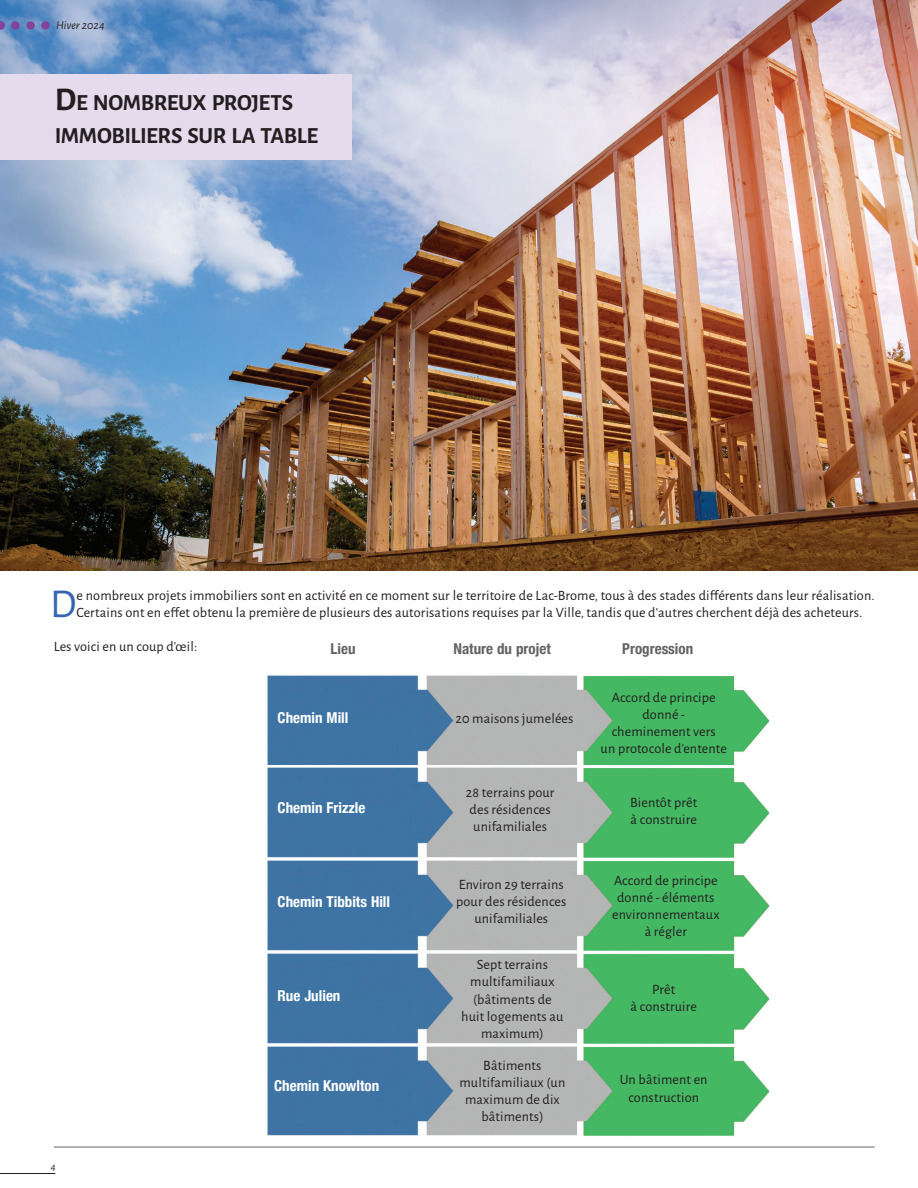
<style>
.page{position:relative;width:918px;height:1188px;background:#fff}
.page>*{position:absolute;margin:0;border:0;box-sizing:border-box;transform-origin:0 0}
.t1{font:40.95px "Alegreya Sans";color:#3566b1}
.t2{font:700 23.1px/33px "Alegreya Sans";letter-spacing:-.02em;color:#231f20}
.t3{font:700 condensed 15px "Helvetica Neue";color:#fff}
.t4{font:700 condensed 15px "Helvetica Neue";color:#636366}
.t5{font:14.25px/17.1px "Alegreya Sans";letter-spacing:.01em;color:#231f20;text-align:center}
.t6{font:italic 12px "Alegreya Sans";color:#231f20}
.t7{font:italic 10.5px "Alegreya Sans";color:#231f20}
.s1{font-size:33px}
</style>
<div class="page">
<hr style="left:0;top:1173px;width:55px;height:1px;background:#231f20">
<img style="left:0;top:0;width:918px;height:570px">
<hr style="left:54px;top:1147px;width:821px;height:1px;background:#636366">
<div style="left:0;top:74px;width:351px;height:85px;background:#e4dbec"></div>
<svg style="left:0;top:21px;width:5px;height:9px"></svg>
<div style="left:11px;top:21px;width:9px;height:9px;background:#81449a;border-radius:50%"></div>
<div style="left:26px;top:21px;width:9px;height:9px;background:#81449a;border-radius:50%"></div>
<div style="left:41px;top:21px;width:9px;height:9px;background:#81449a;border-radius:50%"></div>
<img style="left:267px;top:675px;width:503px;height:461px">
<p class="t6" style="left:56px;top:17px;width:50px">Hiver 2024</p>
<h2 class="t2" style="left:55px;top:85px;width:265px"><span class="s1">D</span>E NOMBREUX PROJETS<br>IMMOBILIERS SUR LA TABLE</h2>
<h1 class="t1" style="left:50px;top:576px;width:28px">D</h1>
<p class="t5" style="left:76px;top:586px;width:800px;text-align:left">e nombreux projets immobiliers sont en activité en ce moment sur le territoire de Lac-Brome, tous à des stades différents dans leur réalisation.<br>Certains ont en effet obtenu la première de plusieurs des autorisations requises par la Ville, tandis que d’autres cherchent déjà des acheteurs.</p>
<p class="t5" style="left:54px;top:637px;width:145px">Les voici en un coup d’œil:</p>
<p class="t4" style="left:331px;top:636px;width:26px">Lieu</p>
<p class="t4" style="left:453px;top:636px;width:99px">Nature du projet</p>
<p class="t4" style="left:622px;top:636px;width:73px">Progression</p>
<p class="t7" style="left:51px;top:1159px;width:7px">4</p>
<p class="t3" style="left:278px;top:705px;width:72px">Chemin Mill</p>
<p class="t3" style="left:278px;top:796px;width:89px">Chemin Frizzle</p>
<p class="t3" style="left:278px;top:890px;width:114px">Chemin Tibbits Hill</p>
<p class="t3" style="left:278px;top:983px;width:64px">Rue Julien</p>
<p class="t3" style="left:274px;top:1074px;width:106px">Chemin Knowlton</p>
<p class="t5" style="left:456px;top:709px;width:119px">20 maisons jumelées</p>
<p class="t5" style="left:466px;top:783px;width:90px;text-align:left">28 terrains pour des résidences unifamiliales</p>
<p class="t5" style="left:456px;top:875px;width:112px">Environ 29 terrains pour des résidences unifamiliales</p>
<p class="t5" style="left:461px;top:956px;width:104px">Sept terrains multifamiliaux (bâtiments de huit logements au maximum)</p>
<p class="t5" style="left:459px;top:1056px;width:107px">Bâtiments multifamiliaux (un maximum de dix bâtiments)</p>
<p class="t5" style="left:601px;top:688px;width:128px">Accord de principe donné -<br>cheminement vers<br>un protocole d’entente</p>
<p class="t5" style="left:630px;top:794px;width:69px;text-align:left">Bientôt prêt à construire</p>
<p class="t5" style="left:612px;top:871px;width:109px">Accord de principe donné - éléments environnementaux à régler</p>
<p class="t5" style="left:631px;top:980px;width:68px">Prêt<br>à construire</p>
<p class="t5" style="left:620px;top:1071px;width:89px">Un bâtiment en construction</p>
</div>
